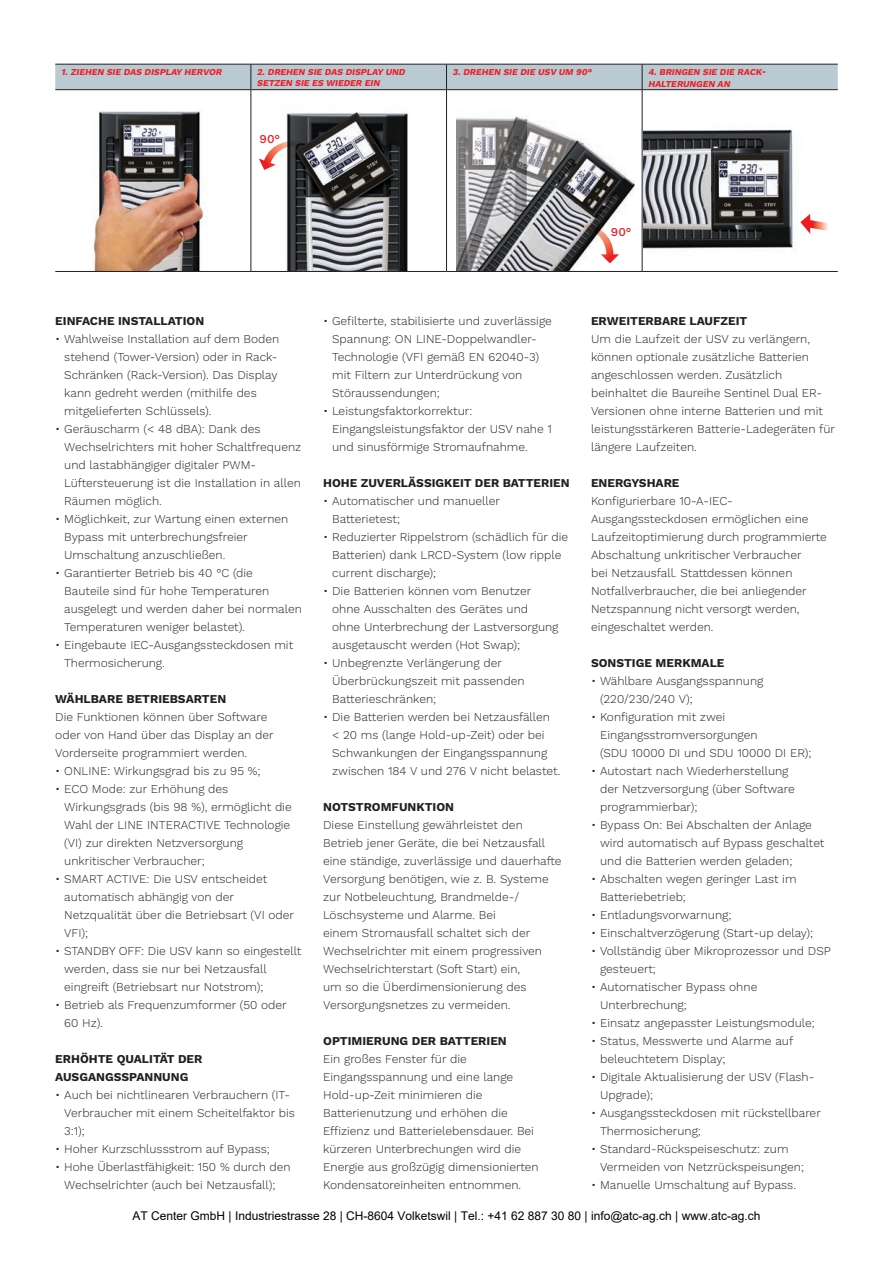
<style>
.page{position:relative;width:893px;height:1263px;background:#fff}
.page>*{position:absolute;margin:0;border:0;box-sizing:border-box;transform-origin:0 0}
.t1{font:300 12px/18px "Work Sans";color:#231f20}
.t2{font:700 12px/18px "Work Sans";color:#231f20}
.t3{font:12px "Arial";color:#000}
.Titoletti_disegni_te{font:500 12px "Work Sans";color:#ee1d23}
.t4{font:italic 700 9px/10.8px "Work Sans";color:#ee1d23}
</style>
<div class="page">
<img style="left:93px;top:110px;width:115px;height:161px">
<img style="left:286px;top:112px;width:122px;height:159px">
<svg style="left:259px;top:137px;width:59px;height:33px"></svg>
<img style="left:456px;top:115px;width:178px;height:156px">
<svg style="left:565px;top:223px;width:54px;height:40px"></svg>
<img style="left:643px;top:129px;width:154px;height:122px">
<svg style="left:800px;top:214px;width:28px;height:20px"></svg>
<hr style="left:55px;top:271px;width:196px;height:1px;background:#231f20">
<hr style="left:251px;top:271px;width:195px;height:1px;background:#231f20">
<hr style="left:446px;top:271px;width:196px;height:1px;background:#231f20">
<hr style="left:642px;top:271px;width:196px;height:1px;background:#231f20">
<svg style="left:55px;top:64px;width:783px;height:26px"></svg>
<hr style="left:251px;top:90px;width:1px;height:181px;background:#231f20">
<hr style="left:446px;top:90px;width:1px;height:181px;background:#231f20">
<hr style="left:642px;top:90px;width:1px;height:181px;background:#231f20">
<p class="t4" style="left:61px;top:67px;width:164px">1. ZIEHEN SIE DAS DISPLAY HERVOR</p>
<p class="t4" style="left:257px;top:67px;width:152px">2. DREHEN SIE DAS DISPLAY UND<br>SETZEN SIE ES WIEDER EIN</p>
<p class="t4" style="left:452px;top:67px;width:143px">3. DREHEN SIE DIE USV UM 90°</p>
<p class="t4" style="left:648px;top:67px;width:121px;line-height:12px">4. BRINGEN SIE DIE RACK-<br>HALTERUNGEN AN</p>
<p class="Titoletti_disegni_te" style="left:260px;top:132px;width:22px">90°</p>
<p class="Titoletti_disegni_te" style="left:611px;top:225px;width:22px">90°</p>
<p class="t2" style="left:55px;top:312px;width:150px">EINFACHE INSTALLATION</p>
<p class="t1" style="left:64px;top:330px;width:217px;text-indent:-9px">• Wahlweise Installation auf dem Boden stehend (Tower-Version) oder in Rack-Schränken (Rack-Version). Das Display kann gedreht werden (mithilfe des mitgelieferten Schlüssels).</p>
<p class="t1" style="left:64px;top:420px;width:238px;text-indent:-9px">• Geräuscharm (&lt; 48 dBA): Dank des Wechselrichters mit hoher Schaltfrequenz und lastabhängiger digitaler PWM-Lüftersteuerung ist die Installation in allen Räumen möglich.</p>
<p class="t1" style="left:64px;top:510px;width:226px;text-indent:-9px">• Möglichkeit, zur Wartung einen externen<br>Bypass mit unterbrechungsfreier<br>Umschaltung anzuschließen.</p>
<p class="t1" style="left:64px;top:564px;width:239px;text-indent:-9px">• Garantierter Betrieb bis 40 °C (die<br>Bauteile sind für hohe Temperaturen ausgelegt und werden daher bei normalen Temperaturen weniger belastet).</p>
<p class="t1" style="left:64px;top:636px;width:230px;text-indent:-9px">• Eingebaute IEC-Ausgangssteckdosen mit<br>Thermosicherung.</p>
<p class="t2" style="left:55px;top:690px;width:172px">WÄHLBARE BETRIEBSARTEN</p>
<p class="t1" style="left:55px;top:708px;width:220px">Die Funktionen können über Software oder von Hand über das Display an der<br>Vorderseite programmiert werden.</p>
<p class="t1" style="left:55px;top:762px;width:207px">• ONLINE: Wirkungsgrad bis zu 95 %;</p>
<p class="t1" style="left:64px;top:780px;width:229px;text-indent:-9px">• ECO Mode: zur Erhöhung des Wirkungsgrads (bis 98 %), ermöglicht die Wahl der LINE INTERACTIVE Technologie (VI) zur direkten Netzversorgung unkritischer Verbraucher;</p>
<p class="t1" style="left:64px;top:870px;width:231px;text-indent:-9px">• SMART ACTIVE: Die USV entscheidet automatisch abhängig von der<br>Netzqualität über die Betriebsart (VI oder<br>VFI);</p>
<p class="t1" style="left:64px;top:942px;width:239px;text-indent:-9px">• STANDBY OFF: Die USV kann so eingestellt werden, dass sie nur bei Netzausfall eingreift (Betriebsart nur Notstrom);</p>
<p class="t1" style="left:64px;top:996px;width:224px;text-indent:-9px">• Betrieb als Frequenzumformer (50 oder<br>60 Hz).</p>
<p class="t2" style="left:55px;top:1050px;width:149px">ERHÖHTE QUALITÄT DER<br>AUSGANGSSPANNUNG</p>
<p class="t1" style="left:64px;top:1086px;width:232px;text-indent:-9px">• Auch bei nichtlinearen Verbrauchern (IT-<br>Verbraucher mit einem Scheitelfaktor bis<br>3:1);</p>
<p class="t1" style="left:55px;top:1140px;width:216px">• Hoher Kurzschlussstrom auf Bypass;</p>
<p class="t1" style="left:55px;top:1158px;width:237px;text-align:center">• Hohe Überlastfähigkeit: 150 % durch den<br>Wechselrichter (auch bei Netzausfall);</p>
<p class="t1" style="left:332px;top:312px;width:221px;text-indent:-9px">• Gefilterte, stabilisierte und zuverlässige Spannung: ON LINE-Doppelwandler-Technologie (VFI gemäß EN 62040-3) mit Filtern zur Unterdrückung von Störaussendungen;</p>
<p class="t1" style="left:332px;top:402px;width:221px;text-indent:-9px">• Leistungsfaktorkorrektur:<br>Eingangsleistungsfaktor der USV nahe 1 und sinusförmige Stromaufnahme.</p>
<p class="t2" style="left:323px;top:474px;width:248px">HOHE ZUVERLÄSSIGKEIT DER BATTERIEN</p>
<p class="t1" style="left:332px;top:492px;width:169px;text-indent:-9px">• Automatischer und manueller<br>Batterietest;</p>
<p class="t1" style="left:332px;top:528px;width:238px;text-indent:-9px">• Reduzierter Rippelstrom (schädlich für die<br>Batterien) dank LRCD-System (low ripple current discharge);</p>
<p class="t1" style="left:332px;top:582px;width:228px;text-indent:-9px">• Die Batterien können vom Benutzer ohne Ausschalten des Gerätes und ohne Unterbrechung der Lastversorgung ausgetauscht werden (Hot Swap);</p>
<p class="t1" style="left:332px;top:654px;width:194px;text-indent:-9px">• Unbegrenzte Verlängerung der<br>Überbrückungszeit mit passenden<br>Batterieschränken;</p>
<p class="t1" style="left:332px;top:708px;width:230px;text-indent:-9px">• Die Batterien werden bei Netzausfällen &lt; 20 ms (lange Hold-up-Zeit) oder bei Schwankungen der Eingangsspannung zwischen 184 V und 276 V nicht belastet.</p>
<p class="t2" style="left:323px;top:798px;width:132px">NOTSTROMFUNKTION</p>
<p class="t1" style="left:323px;top:816px;width:240px">Diese Einstellung gewährleistet den Betrieb jener Geräte, die bei Netzausfall eine ständige, zuverlässige und dauerhafte Versorgung benötigen, wie z. B. Systeme zur Notbeleuchtung, Brandmelde-/ Löschsysteme und Alarme. Bei<br>einem Stromausfall schaltet sich der Wechselrichter mit einem progressiven Wechselrichterstart (Soft Start) ein,<br>um so die Überdimensionierung des Versorgungsnetzes zu vermeiden.</p>
<p class="t2" style="left:323px;top:1032px;width:185px">OPTIMIERUNG DER BATTERIEN</p>
<p class="t1" style="left:323px;top:1050px;width:217px">Ein großes Fenster für die Eingangsspannung und eine lange Hold-up-Zeit minimieren die Batterienutzung und erhöhen die Effizienz und Batterielebensdauer. Bei kürzeren Unterbrechungen wird die Energie aus großzügig dimensionierten Kondensatoreinheiten entnommen.</p>
<p class="t2" style="left:591px;top:312px;width:158px">ERWEITERBARE LAUFZEIT</p>
<p class="t1" style="left:591px;top:330px;width:245px">Um die Laufzeit der USV zu verlängern, können optionale zusätzliche Batterien angeschlossen werden. Zusätzlich beinhaltet die Baureihe Sentinel Dual ER-Versionen ohne interne Batterien und mit leistungsstärkeren Batterie-Ladegeräten für längere Laufzeiten.</p>
<p class="t2" style="left:591px;top:474px;width:90px">ENERGYSHARE</p>
<p class="t1" style="left:591px;top:492px;width:237px">Konfigurierbare 10-A-IEC-Ausgangssteckdosen ermöglichen eine Laufzeitoptimierung durch programmierte Abschaltung unkritischer Verbraucher<br>bei Netzausfall. Stattdessen können Notfallverbraucher, die bei anliegender Netzspannung nicht versorgt werden, eingeschaltet werden.</p>
<p class="t2" style="left:591px;top:654px;width:135px">SONSTIGE MERKMALE</p>
<p class="t1" style="left:600px;top:672px;width:165px;text-indent:-9px">• Wählbare Ausgangsspannung (220/230/240 V);</p>
<p class="t1" style="left:600px;top:708px;width:213px;text-indent:-9px">• Konfiguration mit zwei<br>Eingangsstromversorgungen<br>(SDU 10000 DI und SDU 10000 DI ER);</p>
<p class="t1" style="left:600px;top:762px;width:196px;text-indent:-9px">• Autostart nach Wiederherstellung der Netzversorgung (über Software programmierbar);</p>
<p class="t1" style="left:600px;top:816px;width:226px;text-indent:-9px">• Bypass On: Bei Abschalten der Anlage wird automatisch auf Bypass geschaltet und die Batterien werden geladen;</p>
<p class="t1" style="left:600px;top:870px;width:198px;text-indent:-9px">• Abschalten wegen geringer Last im<br>Batteriebetrieb;</p>
<p class="t1" style="left:591px;top:906px;width:142px">• Entladungsvorwarnung;</p>
<p class="t1" style="left:591px;top:924px;width:224px">• Einschaltverzögerung (Start-up delay);</p>
<p class="t1" style="left:600px;top:942px;width:232px;text-indent:-9px">• Vollständig über Mikroprozessor und DSP gesteuert;</p>
<p class="t1" style="left:600px;top:978px;width:159px;text-indent:-9px">• Automatischer Bypass ohne<br>Unterbrechung;</p>
<p class="t1" style="left:591px;top:1014px;width:225px">• Einsatz angepasster Leistungsmodule;</p>
<p class="t1" style="left:600px;top:1032px;width:195px;text-indent:-9px">• Status, Messwerte und Alarme auf beleuchtetem Display;</p>
<p class="t1" style="left:600px;top:1068px;width:216px;text-indent:-9px">• Digitale Aktualisierung der USV (Flash-<br>Upgrade);</p>
<p class="t1" style="left:600px;top:1104px;width:222px;text-indent:-9px">• Ausgangssteckdosen mit rückstellbarer<br>Thermosicherung;</p>
<p class="t1" style="left:600px;top:1140px;width:205px;text-indent:-9px">• Standard-Rückspeiseschutz: zum<br>Vermeiden von Netzrückspeisungen;</p>
<p class="t1" style="left:591px;top:1176px;width:206px">• Manuelle Umschaltung auf Bypass.</p>
<p class="t3" style="left:133px;top:1207px;width:629px">AT Center GmbH | Industriestrasse 28 | CH-8604 Volketswil | Tel.: +41 62 887 30 80 | info@atc-ag.ch | www.atc-ag.ch</p>
</div>
